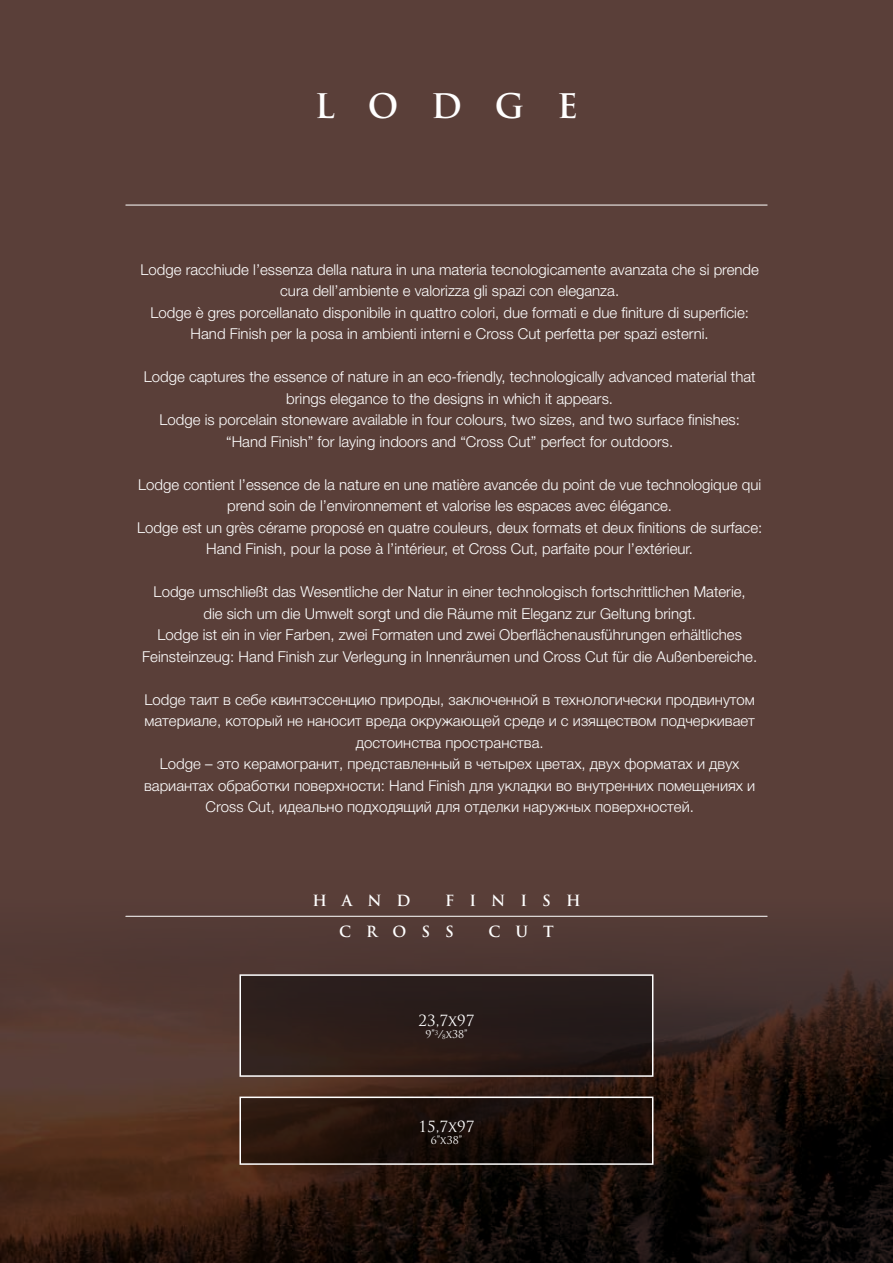
<style>
.page{position:relative;width:893px;height:1263px;background:#5a3f39}
.page>*{position:absolute;margin:0;border:0;box-sizing:border-box;transform-origin:0 0}
.t1{font:700 33px "Trajan Pro";letter-spacing:.995em;color:#fff}
.t2{font:300 15px/21.5px "Helvetica Neue LT Std";color:#fff;text-align:center}
.t3{font:300 15px/21.5px "Helvetica Neue LTCYR";color:#fff;text-align:center}
.t4{font:700 15px "Trajan Pro";letter-spacing:1em;color:#fff}
.t5{font:15px "Trajan Pro";color:#fff}
.t6{font:10.5px "Trajan Pro";color:#fff}
.s1{font-size:6.15px}
</style>
<div class="page">
<img style="left:1px;top:915px;width:892px;height:348px">
<img style="left:0;top:0;width:1px;height:1263px">
<div style="left:240px;top:975px;width:413px;height:101px;background:#2a1d1a"></div>
<svg style="left:242px;top:1099px;width:408px;height:63px;background:#1c0f08"></svg>
<hr style="left:126px;top:916px;width:641px;height:1px;background:#fff">
<hr style="left:126px;top:205px;width:641px;height:1px;background:#fff">
<div style="left:239px;top:974px;width:414px;height:103px;border:2px solid #fff"></div>
<div style="left:239px;top:1096px;width:414px;height:69px;border:2px solid #fff"></div>
<h1 class="t1" style="left:315px;top:86px;width:265px">LODGE</h1>
<p class="t2" style="left:140px;top:259px;width:620px">Lodge racchiude l’essenza della natura in una materia tecnologicamente avanzata che si prende cura dell’ambiente e valorizza gli spazi con eleganza.<br>Lodge è gres porcellanato disponibile in quattro colori, due formati e due finiture di superficie:<br>Hand Finish per la posa in ambienti interni e Cross Cut perfetta per spazi esterni.</p>
<p class="t2" style="left:144px;top:366px;width:613px">Lodge captures the essence of nature in an eco-friendly, technologically advanced material that brings elegance to the designs in which it appears.<br>Lodge is porcelain stoneware available in four colours, two sizes, and two surface finishes: “Hand Finish” for laying indoors and “Cross Cut” perfect for outdoors.</p>
<p class="t2" style="left:137px;top:473px;width:627px">Lodge contient l’essence de la nature en une matière avancée du point de vue technologique qui prend soin de l’environnement et valorise les espaces avec élégance.<br>Lodge est un grès cérame proposé en quatre couleurs, deux formats et deux finitions de surface:<br>Hand Finish, pour la pose à l’intérieur, et Cross Cut, parfaite pour l’extérieur.</p>
<p class="t2" style="left:142px;top:581px;width:616px">Lodge umschließt das Wesentliche der Natur in einer technologisch fortschrittlichen Materie, die sich um die Umwelt sorgt und die Räume mit Eleganz zur Geltung bringt.<br>Lodge ist ein in vier Farben, zwei Formaten und zwei Oberflächenausführungen erhältliches Feinsteinzeug: Hand Finish zur Verlegung in Innenräumen und Cross Cut für die Außenbereiche.</p>
<p class="t3" style="left:144px;top:689px;width:613px">Lodge таит в себе квинтэссенцию природы, заключенной в технологически продвинутом материале, который не наносит вреда окружающей среде и с изяществом подчеркивает достоинства пространства.<br>Lodge – это керамогранит, представленный в четырех цветах, двух форматах и двух вариантах обработки поверхности: Hand Finish для укладки во внутренних помещениях и Cross Cut, идеально подходящий для отделки наружных поверхностей.</p>
<p class="t4" style="left:312px;top:891px;width:100px">HAND</p>
<p class="t4" style="left:445px;top:891px;width:137px">FINISH</p>
<p class="t4" style="left:339px;top:923px;width:116px">CROSS</p>
<p class="t4" style="left:488px;top:923px;width:67px">CUT</p>
<p class="t5" style="left:419px;top:1011px;width:57px">23,7X97</p>
<p class="t6" style="left:425px;top:1028px;width:44px">9”<sup>3</sup>/<span class="s1">8</span>X38”</p>
<p class="t5" style="left:419px;top:1117px;width:57px">15,7X97</p>
<p class="t6" style="left:431px;top:1133px;width:33px">6”X38”</p>
</div>
